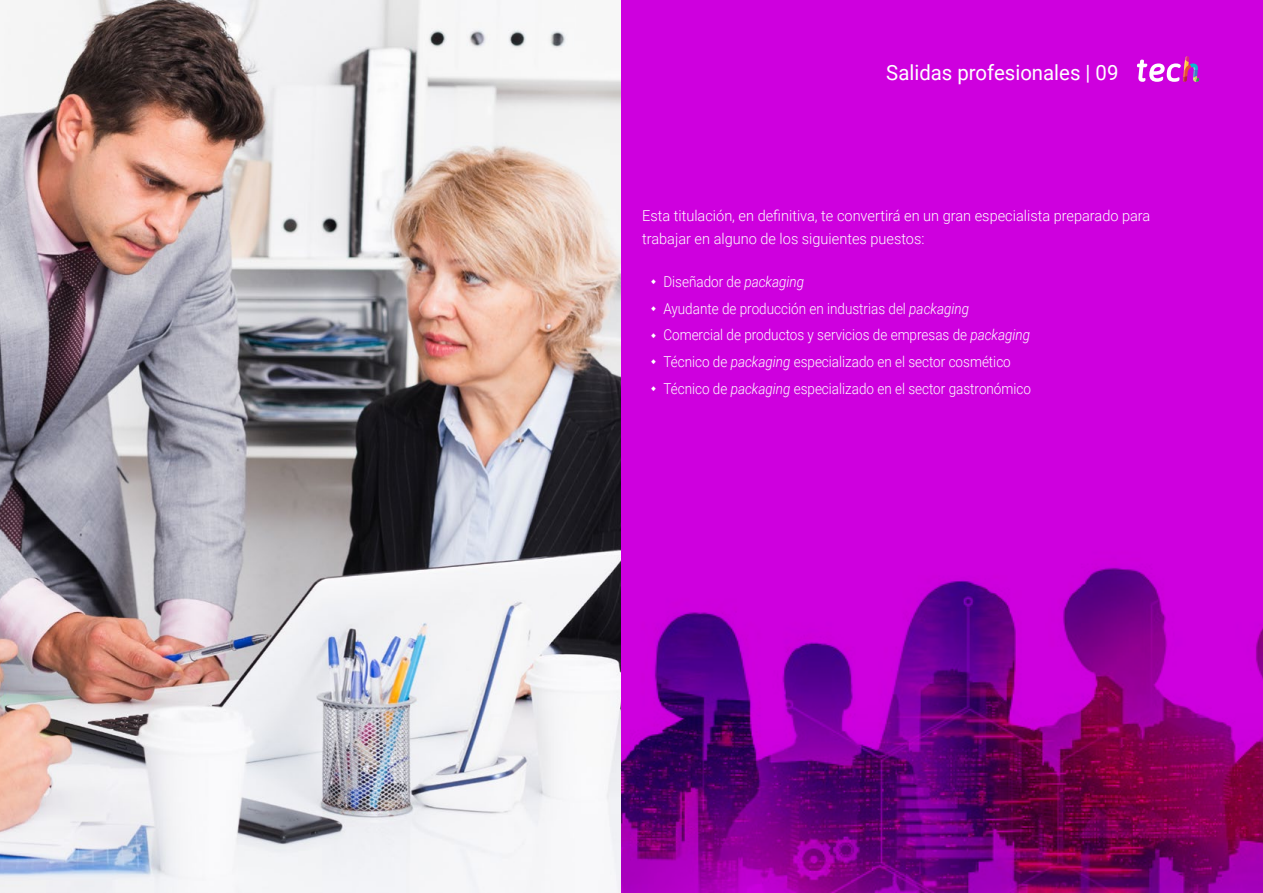
<style>
.page{position:relative;width:1263px;height:893px;background:#fff}
.page>*{position:absolute;margin:0;border:0;box-sizing:border-box;transform-origin:0 0}
.t1{font:21px "Roboto";color:#fff}
.t2{font:300 15px/26.7px "Roboto";color:#fff;scale:.9 1}
.t3{font:300 15px/22.5px "Roboto";color:#fefefe}
.s1{font-style:italic}
</style>
<div class="page">
<div style="left:621px;top:0;width:642px;height:893px;background:#ce00de"></div>
<img style="left:621px;top:567px;width:642px;height:326px">
<img style="left:0;top:0;width:621px;height:893px">
<svg style="left:1137px;top:56px;width:62px;height:26px"></svg>
<h1 class="t1" style="left:886px;top:57px;width:234px">Salidas profesionales | 09</h1>
<p class="t3" style="left:642px;top:204px;width:510px">Esta titulación, en definitiva, te convertirá en un gran especialista preparado para trabajar en alguno de los siguientes puestos:</p>
<p class="t2" style="left:663px;top:268px;width:410px">Diseñador de <span class="s1">packaging<br></span>Ayudante de producción en industrias del <span class="s1">packaging </span>Comercial de productos y servicios de empresas de <span class="s1">packaging </span>Técnico de <span class="s1">packaging</span> especializado en el sector cosmético Técnico de <span class="s1">packaging</span> especializado en el sector gastronómico</p>
</div>
